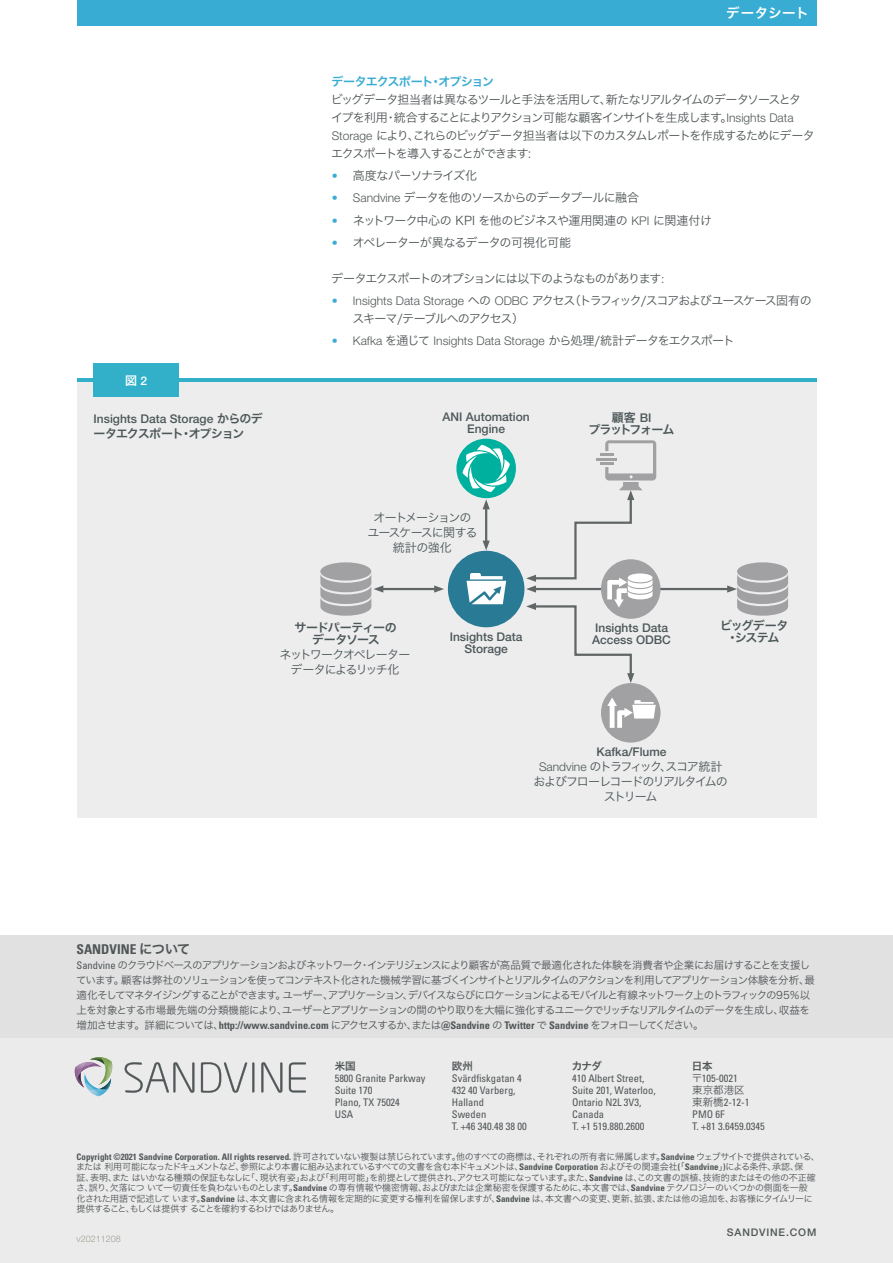
<style>
.page{position:relative;width:893px;height:1263px;background:#fff}
.page>*{position:absolute;margin:0;border:0;box-sizing:border-box;transform-origin:0 0}
.t1{font:700 condensed 13.5px "Univers LT Pro";color:#505657}
.t2{font:13.5px "Hira Kaku Pro W6";letter-spacing:.04em;color:#fff}
.t3{font:12px/18px "Hira Kaku Pro W3";letter-spacing:-.075em;color:#505657}
.t4{font:500 12px/12px "Helvetica Neue LT Pro";color:#4c5759;text-align:center}
.t5{font:12px/18px "Hira Kaku Pro W3";letter-spacing:-.095em;color:#505657}
.t6{font:12px/15px "Hira Kaku Pro W3";letter-spacing:-.105em;color:#4c5759;text-align:center}
.t7{font:12px "Hira Kaku Pro W3";letter-spacing:-.04em;color:#505657}
.t8{font:300 12px "Helvetica Neue LT Pro";color:#505657}
.t9{font:12px/12px "Hira Kaku Pro W6";letter-spacing:-.085em;color:#4c5759;text-align:center}
.t10{font:12px/15px "Hira Kaku Pro W3";letter-spacing:-.08em;color:#4c5759;text-align:center}
.t11{font:12px "Hira Kaku Pro W6";letter-spacing:-.09em;color:#38acd2}
.t12{font:12px/12px "Hira Kaku Pro W6";letter-spacing:-.065em;color:#4c5759;text-align:center}
.t13{font:12px "Hira Kaku Pro W6";color:#fff}
.t14{font:10.5px/15px "Hira Kaku Pro W3";letter-spacing:-.085em;color:#505657}
.t15{font:condensed 10.5px/12px "Univers LT Pro";color:#505657}
.t16{font:700 condensed 10.5px "Univers LT Pro";color:#505657}
.t17{font:500 10.5px "Helvetica Neue LT Pro";letter-spacing:.08em;color:#505657}
.t18{font:10.5px "Hira Kaku Pro W6";letter-spacing:-.035em;color:#505657}
.t19{font:9px/10.5px "Hira Kaku Pro W3";letter-spacing:-.055em;color:#505657}
.t20{font:700 condensed 9px "Univers LT Pro";color:#505657}
.t21{font:300 9px "Helvetica Neue LT Pro";color:#a19f92}
.s1{font-family:"Helvetica Neue LT Pro";font-weight:500}
.s2{font-family:"Hira Kaku Pro W6";font-weight:400}
.s3{font-family:"Helvetica Neue LT Pro";font-weight:300}
.s4{font-family:"Helvetica Neue LT Pro";font-weight:300;color:#38acd2}
.s5{color:#38acd2}
.s6{font-family:"Hira Kaku Pro W3";font-weight:400}
.s7{font-family:"Hira Kaku Pro W6";font-weight:400;font-stretch:normal}
.s8{font-family:"Univers LT Pro";font-stretch:condensed}
.s9{font-family:"Hira Kaku Pro W3";font-weight:400;font-stretch:normal}
.s10{font-family:"Hira Kaku Pro W3";font-stretch:normal}
.s11{font-family:"Univers LT Pro";font-weight:700;font-stretch:condensed}
</style>
<div class="page">
<div style="left:77px;top:0;width:739px;height:26px;background:#38acd2"></div>
<hr style="left:77px;top:378px;width:739px;height:4px;background:#32afc9">
<div style="left:77px;top:382px;width:739px;height:435px;background:#ededed"></div>
<div style="left:94px;top:364px;width:85px;height:33px;background:#32afc9"></div>
<div style="left:456px;top:439px;width:60px;height:59px;background:#00b09e;border-radius:50%"></div>
<svg style="left:462px;top:445px;width:48px;height:47px"></svg>
<div style="left:448px;top:551px;width:76px;height:76px;background:#297a94;border-radius:50%"></div>
<svg style="left:466px;top:573px;width:40px;height:31px"></svg>
<div style="left:320px;top:562px;width:51px;height:18px;background:#a1a1a3;border-radius:50%"></div>
<div style="left:737px;top:562px;width:51px;height:18px;background:#a1a1a3;border-radius:50%"></div>
<div style="left:601px;top:683px;width:59px;height:60px;background:#a1a1a3;border-radius:50%"></div>
<svg style="left:607px;top:697px;width:49px;height:31px"></svg>
<hr style="left:381px;top:588px;width:55px;height:2px;background:#505657">
<svg style="left:320px;top:574px;width:63px;height:42px"></svg>
<svg style="left:434px;top:585px;width:10px;height:8px"></svg>
<hr style="left:485px;top:507px;width:2px;height:35px;background:#505657">
<svg style="left:483px;top:541px;width:7px;height:9px"></svg>
<svg style="left:483px;top:499px;width:7px;height:10px"></svg>
<hr style="left:534px;top:588px;width:195px;height:2px;background:#505657">
<svg style="left:727px;top:574px;width:61px;height:42px"></svg>
<div style="left:601px;top:559px;width:59px;height:60px;background:#a1a1a3;border-radius:50%"></div>
<svg style="left:526px;top:440px;width:130px;height:243px"></svg>
<div style="left:0;top:975px;width:893px;height:288px;background:#ecebec"></div>
<div style="left:0;top:935px;width:893px;height:102px;background:#e2e1e2"></div>
<svg style="left:74px;top:1057px;width:39px;height:39px"></svg>
<img style="left:77px;top:1072px;width:7px;height:15px">
<svg style="left:125px;top:1062px;width:69px;height:31px"></svg>
<svg style="left:201px;top:1062px;width:53px;height:31px"></svg>
<svg style="left:261px;top:1062px;width:21px;height:31px"></svg>
<svg style="left:289px;top:1062px;width:17px;height:30px"></svg>
<h1 class="t2" style="left:726px;top:1px;width:84px">データシート</h1>
<h2 class="t13" style="left:125px;top:370px;width:24px">図 <span class="s1">2</span></h2>
<h2 class="t4" style="left:94px;top:413px;width:171px">Insights Data Storage <span class="s2">からのデ</span></h2>
<h2 class="t9" style="left:94px;top:427px;width:152px">ータエクスポート・オプション</h2>
<h2 class="t11" style="left:331px;top:71px;width:164px">データエクスポート・オプション</h2>
<h2 class="t3" style="left:331px;top:90px;width:485px">ビッグデータ担当者は異なるツールと手法を活用して、新たなリアルタイムのデータソースとタイプを利用・統合することによりアクション可能な顧客インサイトを生成します。<span class="s3">Insights Data Storage</span> により、これらのビッグデータ担当者は以下のカスタムレポートを作成するためにデータエクスポートを導入することができます:</h2>
<h2 class="t3" style="left:332px;top:166px;width:147px"><span class="s4">•</span> 高度なパーソナライズ化</h2>
<h2 class="t3" style="left:332px;top:188px;width:309px"><span class="s4">•</span> <span class="s3">Sandvine</span> データを他のソースからのデータプールに融合</h2>
<h2 class="t7" style="left:332px;top:209px;width:382px"><span class="s4">•</span> ネットワーク中心の KPI を他のビジネスや運用関連の <span class="s3">KPI</span> に関連付け</h2>
<h2 class="t7" style="left:332px;top:232px;width:241px"><span class="s4">•</span> オペレーターが異なるデータの可視化可能</h2>
<h2 class="t3" style="left:331px;top:269px;width:335px">データエクスポートのオプションには以下のようなものがあります<span class="s3">:</span></h2>
<h2 class="t5" style="left:352px;top:291px;width:461px;text-indent:-21px"><span class="s4">•</span> <span class="s3">Insights Data Storage</span> への <span class="s3">ODBC</span> アクセス（トラフィック/スコアおよびユースケース固有のスキーマ/テーブルへのアクセス）</h2>
<h2 class="t8" style="left:332px;top:334px;width:405px"><span class="s5">•</span> Kafka <span class="s6">を通じて</span> Insights Data Storage <span class="s6">から処理/統計データをエクスポート</span></h2>
<h2 class="t4" style="left:442px;top:411px;width:89px">ANI Automation<br>Engine</h2>
<h2 class="t9" style="left:588px;top:411px;width:88px">顧客 <span class="s1">BI<br></span>プラットフォーム</h2>
<h2 class="t10" style="left:367px;top:509px;width:112px">オートメーションのユースケースに関する統計の強化</h2>
<h2 class="t12" style="left:295px;top:621px;width:104px">サードパーティーのデータソース</h2>
<h2 class="t6" style="left:280px;top:646px;width:132px">ネットワークオペレーターデータによるリッチ化</h2>
<h2 class="t4" style="left:450px;top:631px;width:74px">Insights Data<br>Storage</h2>
<h2 class="t4" style="left:592px;top:621px;width:80px;text-align:left">Insights Data<br>Access ODBC</h2>
<h2 class="t9" style="left:720px;top:619px;width:70px">ビッグデータ・システム</h2>
<h2 class="t4" style="left:597px;top:745px;width:72px">Kafka/Flume</h2>
<h2 class="t6" style="left:533px;top:758px;width:196px"><span class="s3">Sandvine</span> のトラフィック、スコア統計およびフローレコードのリアルタイムのストリーム</h2>
<h1 class="t1" style="left:77px;top:941px;width:115px">SANDVINE <span class="s7">について</span></h1>
<p class="t14" style="left:76px;top:957px;width:740px"><span class="s8">Sandvine</span> のクラウドベースのアプリケーションおよびネットワーク・インテリジェンスにより顧客が高品質で最適化された体験を消費者や企業にお届けすることを支援しています。顧客は弊社のソリューションを使ってコンテキスト化された機械学習に基づくインサイトとリアルタイムのアクションを利用してアプリケーション体験を分析、最適化そしてマネタイジングすることができます。ユーザー、アプリケーション、デバイスならびにロケーションによるモバイルと有線ネットワーク上のトラフィックの95％以上を対象とする市場最先端の分類機能により、ユーザーとアプリケーションの間のやり取りを大幅に強化するユニークでリッチなリアルタイムのデータを生成し、収益を</p>
<p class="t16" style="left:77px;top:1019px;width:628px"><span class="s9">増加させます。詳細については、</span>http://www.sandvine.com <span class="s9">にアクセスするか、または</span>@Sandvine <span class="s9">の</span> Twitter <span class="s9">で</span> Sandvine <span class="s9">をフォローしてください。</span></p>
<p class="t18" style="left:335px;top:1056px;width:22px">米国</p>
<p class="t15" style="left:335px;top:1072px;width:92px">5800 Granite Parkway<br>Suite 170<br>Plano, TX 75024<br>USA</p>
<p class="t18" style="left:452px;top:1056px;width:22px">欧州</p>
<p class="t15" style="left:452px;top:1072px;width:76px">Svärdfiskgatan 4<br>432 40 Varberg,<br>Halland<br>Sweden<br>T. +46 340.48 38 00</p>
<p class="t18" style="left:572px;top:1056px;width:32px">カナダ</p>
<p class="t15" style="left:572px;top:1072px;width:85px">410 Albert Street,<br>Suite 201, Waterloo,<br>Ontario N2L 3V3,<br>Canada<br>T. +1 519.880.2600</p>
<p class="t18" style="left:692px;top:1056px;width:22px">日本</p>
<p class="t15" style="left:692px;top:1072px;width:48px"><span class="s10">〒</span>105-0021</p>
<p class="t14" style="left:692px;top:1081px;width:54px">東京都港区</p>
<p class="t15" style="left:692px;top:1096px;width:74px"><span class="s10">東新橋</span>2-12-1<br>PMO 6F<br>T. +81 3.6459.0345</p>
<p class="t20" style="left:77px;top:1151px;width:745px">Copyright ©2021 Sandvine Corporation. All rights reserved. <span class="s9">許可されていない複製は禁じられています。他のすべての商標は、それぞれの所有者に帰属します。</span>Sandvine <span class="s9">ウェブサイトで提供されている、</span></p>
<p class="t19" style="left:76px;top:1161px;width:741px">または 利用可能になったドキュメントなど、参照により本書に組み込まれているすべての文書を含む本ドキュメントは、<span class="s11">Sandvine Corporation</span> およびその関連会社「<span class="s11">( Sandvine</span>」<span class="s11">)</span>による条件、承認、保<br>証、表明、また はいかなる種類の保証もなしに「、現状有姿」および「利用可能」を前提として提供され、アクセス可能になっています。また、<span class="s11">Sandvine</span> は、この文書の誤植、技術的またはその他の不正確さ、誤り、欠落につ いて一切責任を負わないものとします。<span class="s11">Sandvine</span> の専有情報や機密情報、および<span class="s11">/</span>または企業秘密を保護するために、本文書では、<span class="s11">Sandvine</span> テクノロジーのいくつかの側面を一般化された用語で記述して います。<span class="s11">Sandvine</span> は、本文書に含まれる情報を定期的に変更する権利を留保しますが、<span class="s11">Sandvine</span> は、本文書への変更、更新、拡張、または他の追加を、お客様にタイムリーに提供すること、もしくは提供す ることを確約するわけではありません。</p>
<p class="t17" style="left:727px;top:1226px;width:91px">SANDVINE.COM</p>
<p class="t21" style="left:77px;top:1233px;width:46px">v20211208</p>
</div>
